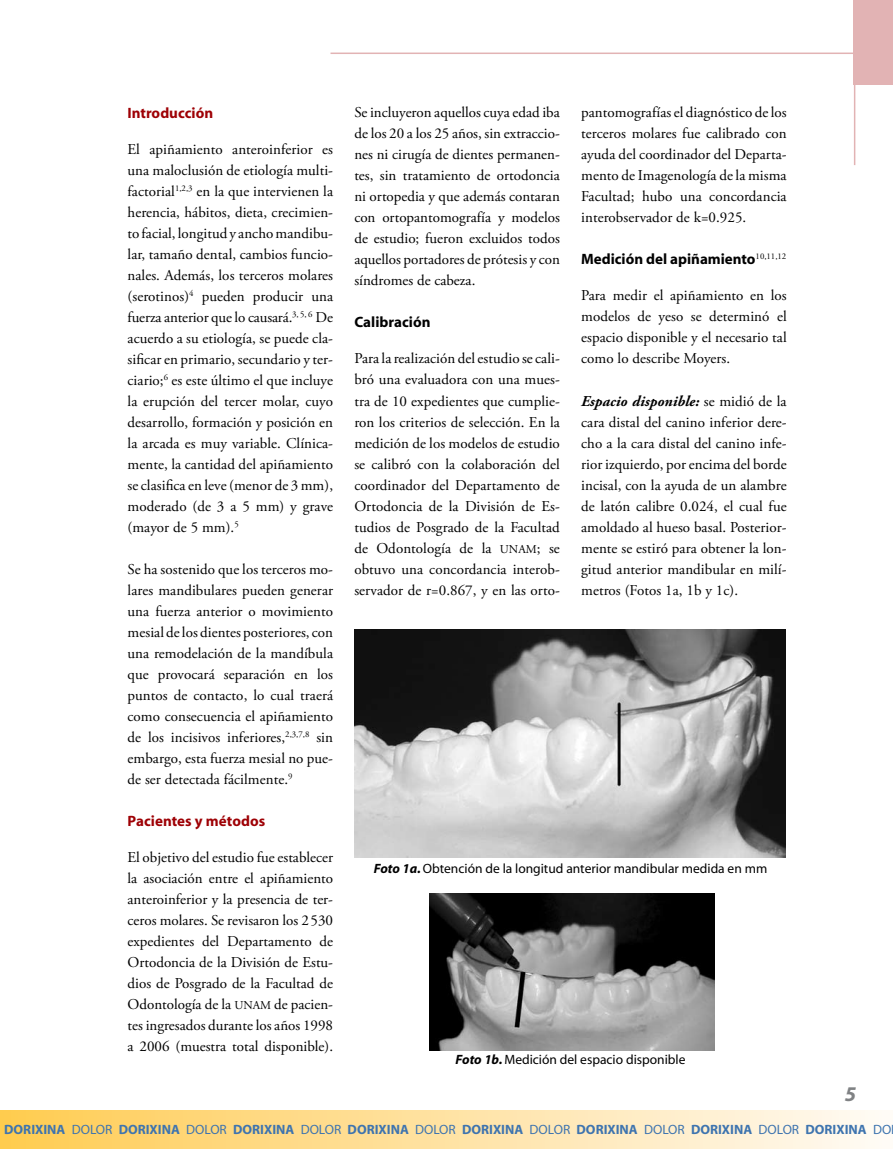
<style>
.page{position:relative;width:893px;height:1149px;background:#fff}
.page>*{position:absolute;margin:0;border:0;box-sizing:border-box;transform-origin:0 0}
.t1{font:15px/21px "Adobe Garamond Pro";letter-spacing:.005em;color:#000;text-align:justify}
.t2{font:700 15px "Myriad";color:#000}
.t3{font:700 15px "Myriad";color:#9e0005}
.t4{font:700 13.5px "Myriad";color:#3e74af}
.t5{font:13.5px "Myriad";color:#000}
.s1{font-size:12px}
.s2{font-weight:700;font-style:italic}
.s3{font-weight:400}
</style>
<div class="page">
<hr style="left:330px;top:52px;width:526px;height:2px;background:#e2b3b4">
<div style="left:0;top:1110px;width:893px;height:38px;background:linear-gradient(to right,#ffcb51,#fffaf6)"></div>
<div style="left:853px;top:0;width:40px;height:85px;background:#e2b3b4"></div>
<hr style="left:854px;top:52px;width:1px;height:113px;background:#e2b3b4">
<img style="left:354px;top:629px;width:432px;height:228px">
<img style="left:429px;top:893px;width:286px;height:156px">
<p class="t3" style="left:128px;top:105px;width:87px">Introducción</p>
<p class="t1" style="left:128px;top:139px;width:207px">El apiñamiento anteroinferior es una maloclusión de etiología multi&shy;factorial<sup>1,2,3</sup> en la que intervienen la herencia, hábitos, dieta, crecimien&shy;to facial, longitud y ancho mandi-bu&shy;lar, tamaño dental, cambios funcio&shy;nales. Además, los terceros molares (serotinos)<sup>4</sup> pueden producir una fuerza anterior que lo causará.<sup>3,</sup> <sup>5,</sup> <sup>6</sup> De acuerdo a su etiología, se puede cla&shy;sificar en primario, secundario y ter&shy;ciario;<sup>6</sup> es este último el que incluye la erupción del tercer molar, cuyo desarrollo, formación y posición en la arcada es muy variable. Clínica&shy;mente, la cantidad del apiñamiento se clasifica en leve (menor de 3 mm), moderado (de 3 a 5 mm) y grave (mayor de 5 mm).<sup>5</sup></p>
<p class="t1" style="left:128px;top:559px;width:207px">Se ha sostenido que los terceros mo&shy;lares mandibulares pueden generar una fuerza anterior o movimiento mesial de los dientes posteriores, con una remodelación de la mandíbula que provocará separación en los puntos de contacto, lo cual traerá como consecuencia el apiñamiento de los incisivos inferiores,<sup>2,3,7,8</sup> sin embargo, esta fuerza mesial no pue&shy;de ser detectada fácilmente.<sup>9</sup></p>
<p class="t3" style="left:128px;top:813px;width:139px">Pacientes y métodos</p>
<p class="t1" style="left:128px;top:847px;width:207px">El objetivo del estudio fue establecer la asociación entre el apiñamiento anteroinferior y la presencia de ter&shy;ceros molares. Se revisaron los 2530 expedientes del Departamento de Ortodoncia de la División de Estu&shy;dios de Posgrado de la Facultad de Odontología de la <span class="s1">UNAM</span> de pacien&shy;tes ingresados durante los años 1998 a 2006 (muestra total disponible).</p>
<p class="t1" style="left:354px;top:102px;width:207px">Se incluyeron aquellos cuya edad iba de los 20 a los 25 años, sin extraccio&shy;nes ni cirugía de dientes permanen&shy;tes, sin tratamiento de ortodoncia ni ortopedia y que ade-más contaran con ortopantomografía y modelos de estudio; fueron excluidos todos aquellos portadores de prótesis y con síndromes de cabeza.</p>
<p class="t2" style="left:354px;top:314px;width:78px">Calibración</p>
<p class="t1" style="left:354px;top:348px;width:207px">Para la realización del estudio se cali&shy;bró una evaluadora con una mues&shy;tra de 10 expedientes que cumplie&shy;ron los criterios de selección. En la medición de los mode-los de estudio se calibró con la colaboración del coordinador del Departamento de Ortodoncia de la División de Es&shy;tudios de Posgrado de la Facultad de Odontología de la <span class="s1">UNAM</span>; se obtuvo una concordancia interob&shy;servador de r=0.867, y en las orto-</p>
<p class="t1" style="left:581px;top:102px;width:207px">pantomografías el diagnóstico de los terceros molares fue calibrado con ayuda del coordinador del Departa&shy;mento de Imagenología de la misma Facultad; hubo una concordancia interobservador de k=0.925.</p>
<p class="t2" style="left:581px;top:251px;width:207px">Medición del apiñamiento<sup>10,11,12</sup></p>
<p class="t1" style="left:581px;top:285px;width:207px">Para medir el apiñamiento en los modelos de yeso se determinó el espacio disponible y el necesario tal como lo describe Moyers.</p>
<p class="t1" style="left:581px;top:390px;width:207px"><span class="s2">Espacio disponible:</span> se midió de la cara distal del canino inferior dere&shy;cho a la cara distal del canino infe&shy;rior izquierdo, por encima del borde incisal, con la ayuda de un alambre de latón calibre 0.024, el cual fue amoldado al hueso basal. Posterior&shy;mente se estiró para obtener la lon&shy;gitud anterior mandibular en milí&shy;metros (Fotos 1a, 1b y 1c).</p>
<p class="t5" style="left:374px;top:861px;width:395px"><span class="s2">Foto 1a.</span> Obtención de la longitud anterior mandibular medida en mm</p>
<p class="t5" style="left:455px;top:1052px;width:232px"><span class="s2">Foto 1 b.</span> Medición del espacio disponible</p>
<p class="t4" style="left:4px;top:1121px;width:888px">DORIXINA <span class="s3">DOLOR</span> DORIXINA <span class="s3">DOLOR</span> DORIXINA <span class="s3">DOLOR</span> DORIXINA <span class="s3">DOLOR</span> DORIXINA <span class="s3">DOLOR</span> DORIXINA <span class="s3">DOLOR</span> DORIXINA <span class="s3">DOLOR</span> DORIXINA <span class="s3">DO</span></p>
</div>
